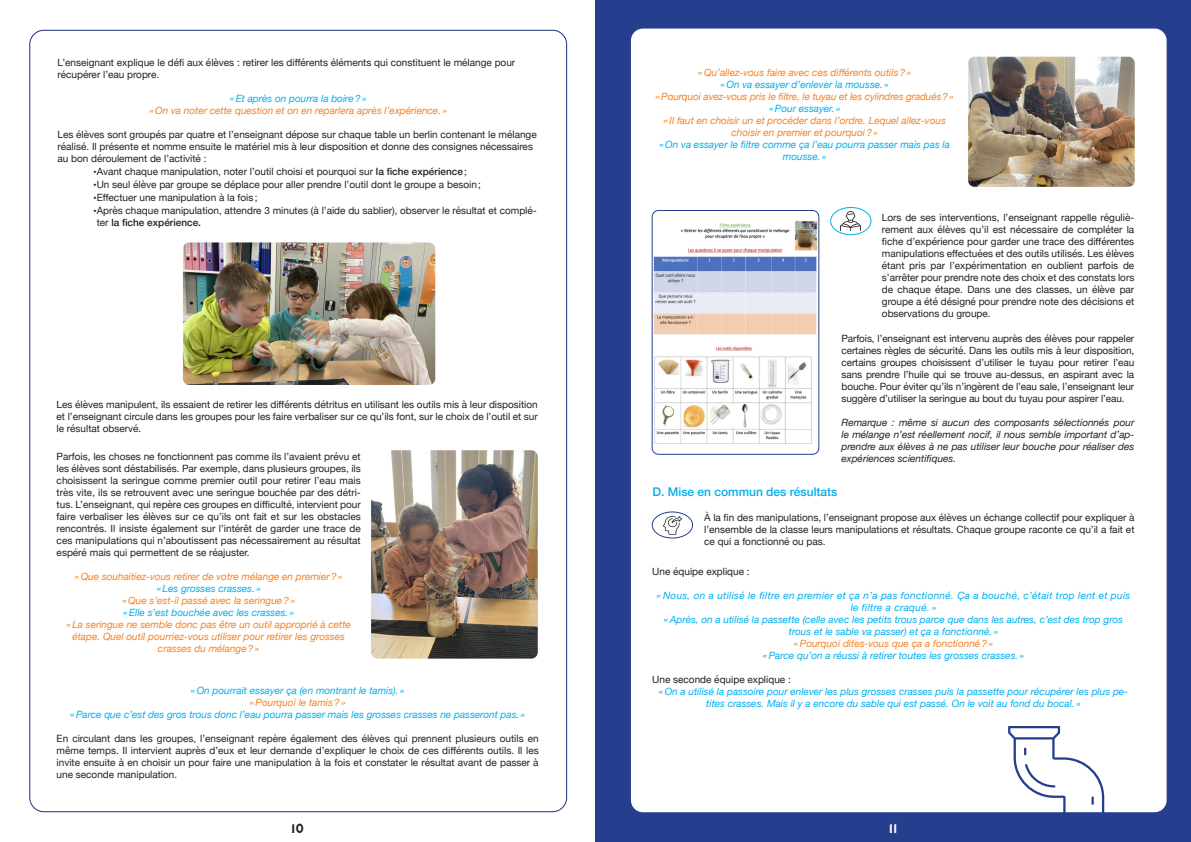
<style>
.page{position:relative;width:1191px;height:842px;background:#fff}
.page>*{position:absolute;margin:0;border:0;box-sizing:border-box;transform-origin:0 0}
.t1{font:500 12px "Helvetica Neue";color:#00aeef}
.t2{font:12px "Antraste";color:#231f20}
.t3{font:12px "Antraste";color:#fff}
.t4{font:10px/12px "Helvetica Neue";color:#231f20;text-align:justify}
.t5{font:italic 10px/12px "Helvetica Neue";color:#00aeef;text-align:center}
.t6{font:italic 10px/12px "Helvetica Neue";color:#f58220;text-align:center}
.t7{font:italic 10px/12px "Helvetica Neue";color:#231f20;text-align:justify}
.t8{font:italic 10px/12px "Helvetica Neue";letter-spacing:.03em;color:#00aeef;text-align:center}
.s1{font-family:"Frontenac Small Caps"}
.s2{font-weight:500}
</style>
<div class="page">
<div style="left:595px;top:0;width:596px;height:842px;background:#253f8e"></div>
<div style="left:631px;top:29px;width:535px;height:783px;background:#fff;border-radius:12px"></div>
<img style="left:371px;top:450px;width:167px;height:209px">
<img style="left:968px;top:57px;width:166px;height:130px">
<img style="left:653px;top:210px;width:166px;height:243px">
<div style="left:651px;top:210px;width:168px;height:245px;border:1px solid #253f8e;border-radius:6px"></div>
<div style="left:830px;top:207px;width:41px;height:28px;border:1px solid #00aeef;border-radius:50%"></div>
<img style="left:841px;top:211px;width:20px;height:20px">
<div style="left:652px;top:511px;width:41px;height:27px;border:1px solid #253f8e;border-radius:50%"></div>
<img style="left:663px;top:516px;width:18px;height:19px">
<img style="left:183px;top:242px;width:252px;height:143px">
<svg style="left:1008px;top:726px;width:101px;height:87px"></svg>
<p class="t4" style="left:58px;top:57px;width:459px">L’enseignant explique le défi aux élèves : retirer les différents éléments qui constituent le mélange pour récupérer l’eau propre.</p>
<p class="t5" style="left:230px;top:93px;width:138px">«Et après on pourra la boire?»</p>
<p class="t6" style="left:149px;top:105px;width:299px">«On va noter cette question et on en reparlera après l’expérience. »</p>
<p class="t4" style="left:58px;top:129px;width:481px;text-align:left">Les élèves sont groupés par quatre et l’enseignant dépose sur chaque table un berlin contenant le mélange réalisé. Il présente et nomme ensuite le matériel mis à leur disposition et donne des consignes nécessaires au bon déroulement de l’activité :</p>
<p class="t4" style="left:94px;top:166px;width:375px"><span class="s1">•</span>Avant chaque manipulation, noter l’outil choisi et pourquoi sur <span class="s2">la fiche expérience</span>;</p>
<p class="t4" style="left:94px;top:179px;width:389px"><span class="s1">•</span>Un seul élève par groupe se déplace pour aller prendre l’outil dont le groupe a besoin;</p>
<p class="t4" style="left:94px;top:192px;width:165px"><span class="s1">•</span>Effectuer une manipulation à la fois ;</p>
<p class="t4" style="left:97px;top:205px;width:441px;text-indent:-3px"><span class="s1">•</span>Après chaque manipulation, attendre 3 minutes (à l’aide du sablier), observer le résultat et complé&shy;ter <span class="s2">la fiche expérience.</span></p>
<p class="t4" style="left:57px;top:399px;width:483px">Les élèves manipulent, ils essaient de retirer les différents détritus en utilisant les outils mis à leur disposition et l’enseignant circule dans les groupes pour les faire verbaliser sur ce qu’ils font, sur le choix de l’outil et sur le résultat observé.</p>
<p class="t4" style="left:57px;top:451px;width:306px">Parfois, les choses ne fonctionnent pas comme ils l’avaient prévu et les élèves sont déstabilisés. Par exemple, dans plusieurs groupes, ils choisissent la seringue comme premier outil pour retirer l’eau mais très vite, ils se retrouvent avec une seringue bouchée par des détri&shy;tus. L’enseignant, qui repère ces groupes en difficulté, intervient pour faire verbaliser les élèves sur ce qu’ils ont fait et sur les obstacles rencontrés. Il insiste également sur l’intérêt de garder une trace de ces manipulations qui n’aboutissent pas nécessairement au résultat espéré mais qui permettent de se réajuster.</p>
<p class="t6" style="left:75px;top:571px;width:269px">«Que souhaitiez-vous retirer de votre mélange en premier?»</p>
<p class="t5" style="left:157px;top:583px;width:105px">«Les grosses crasses. »</p>
<p class="t6" style="left:122px;top:595px;width:174px">«Que s’est-il passé avec la seringue?»</p>
<p class="t5" style="left:123px;top:607px;width:173px">«Elle s’est bouchée avec les crasses. »</p>
<p class="t6" style="left:66px;top:619px;width:286px">«La seringue ne semble donc pas être un outil approprié à cette étape. Quel outil pourriez-vous utiliser pour retirer les grosses crasses du mélange?»</p>
<p class="t5" style="left:191px;top:685px;width:215px">«On pourrait essayer ça (en montrant le tamis). »</p>
<p class="t6" style="left:250px;top:697px;width:97px">«Pourquoi le tamis?»</p>
<p class="t5" style="left:70px;top:709px;width:456px">«Parce que c’est des gros trous donc l’eau pourra passer mais les grosses crasses ne passeront pas. »</p>
<p class="t4" style="left:57px;top:733px;width:483px">En circulant dans les groupes, l’enseignant repère également des élèves qui prennent plusieurs outils en même temps. Il intervient auprès d’eux et leur demande d’expliquer le choix de ces différents outils. Il les invite ensuite à en choisir un pour faire une manipulation à la fois et constater le résultat avant de passer à une seconde manipulation.</p>
<p class="t6" style="left:698px;top:67px;width:214px">«Qu’allez-vous faire avec ces différents outils?»</p>
<p class="t5" style="left:720px;top:79px;width:170px">«On va essayer d’enlever la mousse. »</p>
<p class="t6" style="left:655px;top:91px;width:300px">«Pourquoi avez-vous pris le filtre, le tuyau et les cylindres gradués?»</p>
<p class="t5" style="left:769px;top:103px;width:73px">«Pour essayer. »</p>
<p class="t6" style="left:663px;top:115px;width:284px">« Il faut en choisir un et procéder dans l’ordre. Lequel allez-vous choisir en premier et pourquoi?»</p>
<p class="t5" style="left:659px;top:139px;width:292px">«On va essayer le filtre comme ça l’eau pourra passer mais pas la mousse. »</p>
<p class="t4" style="left:882px;top:212px;width:254px">Lors de ses interventions, l’enseignant rappelle réguliè&shy;rement aux élèves qu’il est nécessaire de compléter la fiche d’expérience pour garder une trace des différentes manipulations effectuées et des outils utilisés. Les élèves étant pris par l’expérimentation en oublient parfois de s’arrêter pour prendre note des choix et des constats lors de chaque étape. Dans une des classes, un élève par groupe a été désigné pour prendre note des décisions et observations du groupe.</p>
<p class="t4" style="left:841px;top:333px;width:294px">Parfois, l’enseignant est intervenu auprès des élèves pour rappeler certaines règles de sécurité. Dans les outils mis à leur disposition, certains groupes choisissent d’utiliser le tuyau pour retirer l’eau sans prendre l’huile qui se trouve au-dessus, en aspirant avec la bouche. Pour éviter qu’ils n’ingèrent de l’eau sale, l’enseignant leur suggère d’utiliser la seringue au bout du tuyau pour aspirer l’eau.</p>
<p class="t7" style="left:841px;top:417px;width:294px">Remarque : même si aucun des composants sélectionnés pour le mélange n’est réellement nocif, il nous semble important d’ap&shy;prendre aux élèves à ne pas utiliser leur bouche pour réaliser des expériences scientifiques.</p>
<p class="t1" style="left:652px;top:482px;width:186px">D. Mise en commun des résultats</p>
<p class="t4" style="left:704px;top:512px;width:432px">À la fin des manipulations, l’enseignant propose aux élèves un échange collectif pour expliquer à l’ensemble de la classe leurs manipulations et résultats. Chaque groupe raconte ce qu’il a fait et ce qui a fonctionné ou pas.</p>
<p class="t4" style="left:652px;top:566px;width:99px">Une équipe explique :</p>
<p class="t8" style="left:656px;top:590px;width:475px">« Nous, on a utilisé le filtre en premier et ça n’a pas fonctionné. Ça a bouché, c’était trop lent et puis le filtre a craqué. »</p>
<p class="t5" style="left:664px;top:614px;width:460px">«Après, on a utilisé la passette (celle avec les petits trous parce que dans les autres, c’est des trop gros trous et le sable va passer) et ça a fonctionné. »</p>
<p class="t6" style="left:794px;top:638px;width:200px">«Pourquoi dites-vous que ça a fonctionné?»</p>
<p class="t5" style="left:763px;top:650px;width:263px">«Parce qu’on a réussi à retirer toutes les grosses crasses. »</p>
<p class="t4" style="left:652px;top:674px;width:140px">Une seconde équipe explique :</p>
<p class="t5" style="left:659px;top:686px;width:471px">«On a utilisé la passoire pour enlever les plus grosses crasses puis la passette pour récupérer les plus pe&shy;tites crasses. Mais il y a encore du sable qui est passé. On le voit au fond du bocal. »</p>
<p class="t2" style="left:291px;top:821px;width:14px">10</p>
<p class="t3" style="left:889px;top:821px;width:10px">11</p>
</div>
